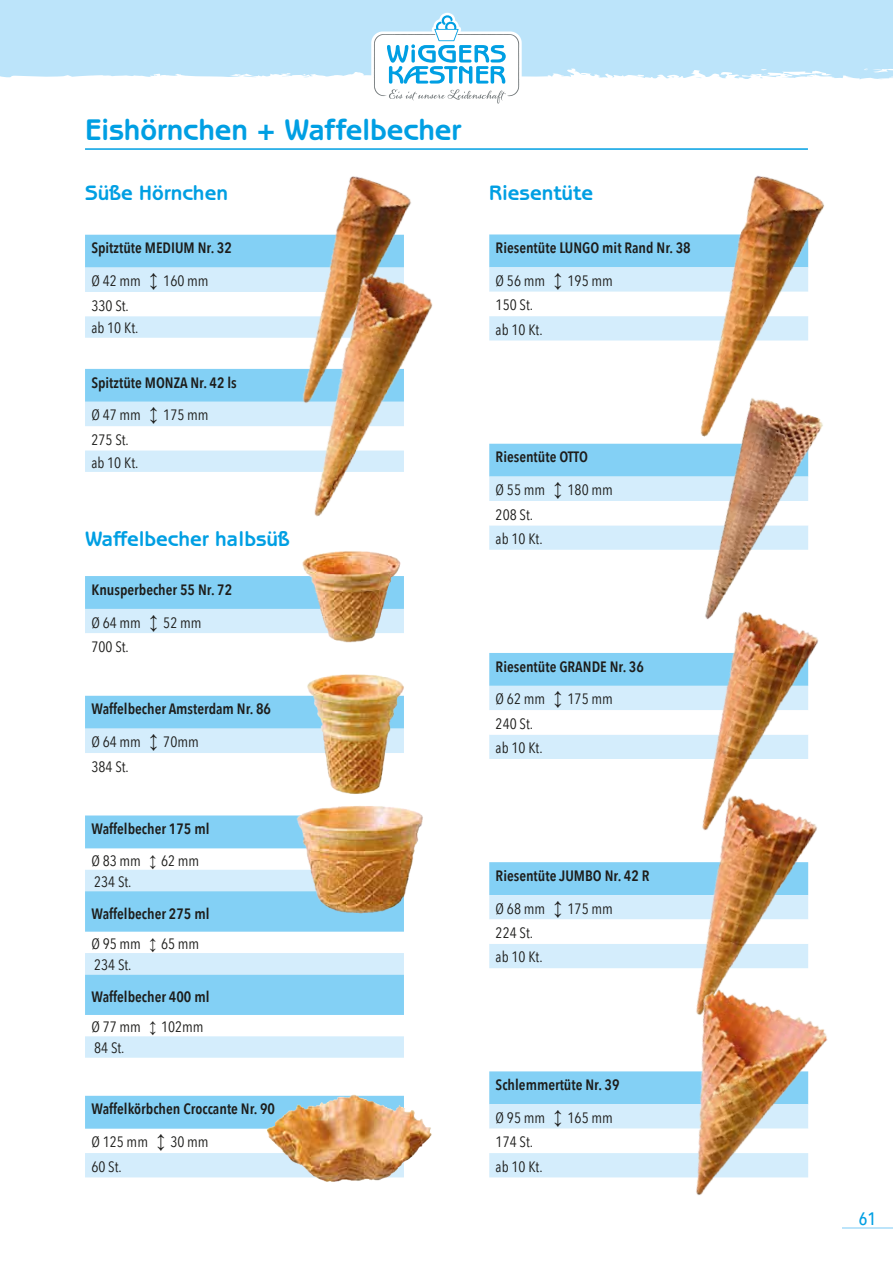
<style>
.page{position:relative;width:893px;height:1263px;background:#fff}
.page>*{position:absolute;margin:0;border:0;box-sizing:border-box;transform-origin:0 0}
.t1{font:700 30px "Benguiat Gothic Std";letter-spacing:-.005em;color:#009fe3}
.t2{font:700 21px "Benguiat Gothic Std";color:#009fe3}
.t3{font:500 18px "Avenir Next Condensed";color:#009fe3}
.t4{font:600 15px/32.8px "Avenir Next Condensed";color:#1d1d1b}
.t5{font:15px/24.3px "Avenir Next Condensed";color:#1d1d1b}
.s1{font-weight:400}
.s2{font-family:"Arial";font-weight:400;font-size:18px}
.s3{font-family:"Arial";font-weight:400}
</style>
<div class="page">
<div style="left:0;top:0;width:893px;height:79px;background:#bce4fa"></div>
<hr style="left:842px;top:1227px;width:51px;height:1px;background:#bce4fa">
<svg style="left:371px;top:13px;width:151px;height:91px"></svg>
<hr style="left:85px;top:148px;width:723px;height:2px;background:#009fe3">
<svg style="left:489px;top:234px;width:138px;height:106px"></svg>
<svg style="left:489px;top:653px;width:150px;height:106px"></svg>
<svg style="left:489px;top:1071px;width:137px;height:106px"></svg>
<svg style="left:489px;top:444px;width:157px;height:106px"></svg>
<svg style="left:489px;top:862px;width:144px;height:106px"></svg>
<div style="left:85px;top:1096px;width:181px;height:33px;background:#83d0f5"></div>
<div style="left:85px;top:1153px;width:181px;height:24px;background:#d4edfc"></div>
<svg style="left:85px;top:696px;width:220px;height:57px;background:#a6dcf8"></svg>
<svg style="left:85px;top:576px;width:214px;height:57px;background:#a5dcf7"></svg>
<div style="left:85px;top:815px;width:209px;height:34px;background:#83d0f5"></div>
<svg style="left:85px;top:870px;width:319px;height:188px"></svg>
<svg style="left:85px;top:235px;width:130px;height:103px"></svg>
<svg style="left:85px;top:369px;width:130px;height:103px"></svg>
<img style="left:305px;top:674px;width:99px;height:116px">
<img style="left:266px;top:1050px;width:166px;height:132px">
<img style="left:299px;top:553px;width:105px;height:90px">
<img style="left:215px;top:148px;width:256px;height:324px">
<img style="left:245px;top:248px;width:226px;height:305px">
<img style="left:294px;top:790px;width:129px;height:130px">
<img style="left:627px;top:148px;width:197px;height:339px">
<img style="left:646px;top:376px;width:178px;height:208px">
<img style="left:639px;top:584px;width:180px;height:190px">
<img style="left:633px;top:774px;width:184px;height:162px">
<img style="left:626px;top:936px;width:224px;height:293px">
<h1 class="t1" style="left:85px;top:112px;width:378px">Eishörnchen + Waffelbecher</h1>
<h2 class="t2" style="left:85px;top:181px;width:144px">Süße Hörnchen</h2>
<p class="t4" style="left:91px;top:231px;width:142px">Spitztüte MEDIUM Nr. 32<br><span class="s1">Ø 42 mm</span> <span class="s2">↕</span> <span class="s1">160 mm</span></p>
<p class="t5" style="left:91px;top:293px;width:48px;line-height:22.8px">330 St. ab 10 Kt.</p>
<p class="t4" style="left:91px;top:365px;width:147px">Spitztüte MONZA Nr. 42 ls<br><span class="s1">Ø 47 mm</span> <span class="s2">↕</span> <span class="s1">175 mm</span></p>
<p class="t5" style="left:91px;top:427px;width:48px;line-height:22.8px">275 St. ab 10 Kt.</p>
<h2 class="t2" style="left:85px;top:527px;width:206px">Waffelbecher halbsüß</h2>
<p class="t4" style="left:91px;top:573px;width:142px">Knusperbecher 55 Nr. 72<br><span class="s1">Ø 64 mm</span> <span class="s2">↕</span> <span class="s1">52 mm</span></p>
<p class="t5" style="left:91px;top:634px;width:39px">700 St.</p>
<p class="t4" style="left:91px;top:692px;width:181px">Waffelbecher Amsterdam Nr. 86<br><span class="s1">Ø 64 mm</span> <span class="s2">↕</span> <span class="s1">70mm</span></p>
<p class="t5" style="left:91px;top:753px;width:39px">384 St.</p>
<p class="t4" style="left:91px;top:813px;width:120px;line-height:31.3px">Waffelbecher 175 ml<br><span class="s1">Ø 83 mm</span> <span class="s3">↕</span> <span class="s1">62 mm</span></p>
<p class="t5" style="left:94px;top:869px;width:39px">234 St.</p>
<p class="t4" style="left:91px;top:898px;width:120px;line-height:29.8px">Waffelbecher 275 ml<br><span class="s1">Ø 95 mm</span> <span class="s3">↕</span> <span class="s1">65 mm</span></p>
<p class="t5" style="left:94px;top:952px;width:39px">234 St.</p>
<p class="t4" style="left:91px;top:981px;width:120px;line-height:29.8px">Waffelbecher 400 ml<br><span class="s1">Ø 77 mm</span> <span class="s3">↕</span> <span class="s1">102mm</span></p>
<p class="t5" style="left:94px;top:1035px;width:32px">84 St.</p>
<p class="t4" style="left:91px;top:1092px;width:185px">Waffelkörbchen Croccante Nr. 90<br><span class="s1">Ø 125 mm</span> <span class="s2">↕</span> <span class="s1">30 mm</span></p>
<p class="t5" style="left:91px;top:1153px;width:32px">60 St.</p>
<h2 class="t2" style="left:489px;top:181px;width:105px">Riesentüte</h2>
<p class="t4" style="left:496px;top:231px;width:197px">Riesentüte LUNGO mit Rand Nr. 38<br><span class="s1">Ø 56 mm</span> <span class="s2">↕</span> <span class="s1">195 mm</span></p>
<p class="t5" style="left:496px;top:292px;width:48px">150 St. ab 10 Kt.</p>
<p class="t4" style="left:496px;top:440px;width:119px">Riesentüte OTTO<br><span class="s1">Ø 55 mm</span> <span class="s2">↕</span> <span class="s1">180 mm</span></p>
<p class="t5" style="left:496px;top:501px;width:48px">208 St. ab 10 Kt.</p>
<p class="t4" style="left:496px;top:649px;width:150px">Riesentüte GRANDE Nr. 36<br><span class="s1">Ø 62 mm</span> <span class="s2">↕</span> <span class="s1">175 mm</span></p>
<p class="t5" style="left:496px;top:711px;width:48px">240 St. ab 10 Kt.</p>
<p class="t4" style="left:496px;top:859px;width:155px">Riesentüte JUMBO Nr. 42 R<br><span class="s1">Ø 68 mm</span> <span class="s2">↕</span> <span class="s1">175 mm</span></p>
<p class="t5" style="left:496px;top:920px;width:48px">224 St. ab 10 Kt.</p>
<p class="t4" style="left:496px;top:1068px;width:125px">Schlemmertüte Nr. 39<br><span class="s1">Ø 95 mm</span> <span class="s2">↕</span> <span class="s1">165 mm</span></p>
<p class="t5" style="left:496px;top:1129px;width:48px">174 St. ab 10 Kt.</p>
<p class="t3" style="left:859px;top:1207px;width:19px">61</p>
</div>
